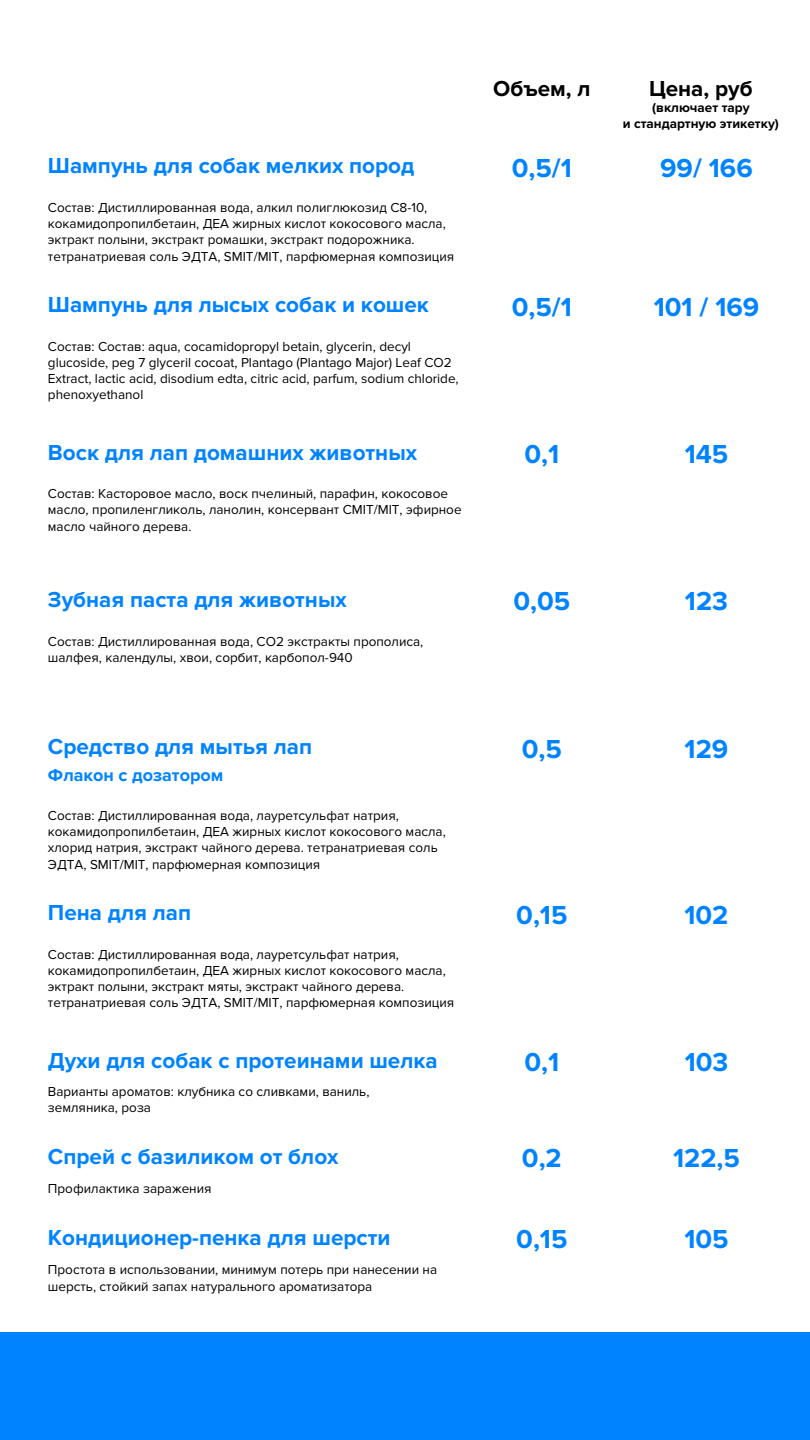
<style>
.page{position:relative;width:810px;height:1440px;background:#fff}
.page>*{position:absolute;margin:0;border:0;box-sizing:border-box;transform-origin:0 0}
.t1{font:700 27px "Proxima Nova";color:#0083ff}
.t2{font:700 22.5px "Proxima Nova";color:#0083ff}
.t3{font:700 22.5px "Proxima Nova";color:#000}
.t4{font:700 18px "Proxima Nova";color:#0083ff}
.t5{font:13.5px/16.2px "Proxima Nova";color:#000}
.t6{font:700 13.5px/16.2px "Proxima Nova";color:#000;text-align:center}
</style>
<div class="page">
<div style="left:0;top:1332px;width:810px;height:108px;background:#0083ff"></div>
<h2 class="t2" style="left:48px;top:153px;width:368px">Шампунь для собак мелких пород</h2>
<p class="t5" style="left:48px;top:200px;width:408px">Состав: Дистиллированная вода, алкил полиглюкозид С8-10, кокамидопропилбетаин, ДЕА жирных кислот кокосового масла, эктракт полыни, экстракт ромашки, экстракт подорожника. тетранатриевая соль ЭДТА, SMIT/MIT, парфюмерная композиция</p>
<h2 class="t2" style="left:48px;top:292px;width:382px">Шампунь для лысых собак и кошек</h2>
<p class="t5" style="left:48px;top:338px;width:412px">Состав: Состав: aqua, cocamidopropyl betain, glycerin, decyl glucoside, peg 7 glyceril cocoat, Plantago (Plantago Major) Leaf CO2<br>Extract, lactic acid, disodium edta, citric acid, parfum, sodium chloride, phenoxyethanol</p>
<h2 class="t2" style="left:48px;top:439px;width:371px">Воск для лап домашних животных</h2>
<p class="t5" style="left:48px;top:486px;width:415px">Состав: Касторовое масло, воск пчелиный, парафин, кокосовое масло, пропиленгликоль, ланолин, консервант CMIT/MIT, эфирное масло чайного дерева.</p>
<h2 class="t2" style="left:48px;top:586px;width:300px">Зубная паста для животных</h2>
<p class="t5" style="left:48px;top:633px;width:377px">Состав: Дистиллированная вода, CO2 экстракты прополиса, шалфея, календулы, хвои, сорбит, карбопол-940</p>
<h2 class="t2" style="left:48px;top:734px;width:266px">Средство для мытья лап</h2>
<h3 class="t4" style="left:48px;top:765px;width:177px">Флакон с дозатором</h3>
<p class="t5" style="left:48px;top:808px;width:399px">Состав: Дистиллированная вода, лауретсульфат натрия, кокамидопропилбетаин, ДЕА жирных кислот кокосового масла, хлорид натрия, экстракт чайного дерева. тетранатриевая соль ЭДТА, SMIT/MIT, парфюмерная композиция</p>
<h2 class="t2" style="left:48px;top:900px;width:145px">Пена для лап</h2>
<p class="t5" style="left:48px;top:947px;width:408px">Состав: Дистиллированная вода, лауретсульфат натрия, кокамидопропилбетаин, ДЕА жирных кислот кокосового масла, эктракт полыни, экстракт мяты, экстракт чайного дерева. тетранатриевая соль ЭДТА, SMIT/MIT, парфюмерная композиция</p>
<h2 class="t2" style="left:48px;top:1047px;width:391px">Духи для собак с протеинами шелка</h2>
<p class="t5" style="left:48px;top:1084px;width:323px">Варианты ароматов: клубника со сливками, ваниль, земляника, роза</p>
<h2 class="t2" style="left:48px;top:1143px;width:292px">Спрей с базиликом от блох</h2>
<p class="t5" style="left:48px;top:1181px;width:165px">Профилактика заражения</p>
<h2 class="t2" style="left:48px;top:1224px;width:344px">Кондиционер-пенка для шерсти</h2>
<p class="t5" style="left:48px;top:1262px;width:391px">Простота в использовании, минимум потерь при нанесении на шерсть, стойкий запах натурального ароматизатора</p>
<h2 class="t3" style="left:493px;top:75px;width:99px">Объем, л</h2>
<h2 class="t3" style="left:649px;top:75px;width:105px">Цена, руб</h2>
<p class="t6" style="left:623px;top:99px;width:158px">(включает тару<br>и стандартную этикетку)</p>
<h1 class="t1" style="left:512px;top:152px;width:62px">0,5/1</h1>
<h1 class="t1" style="left:660px;top:152px;width:94px">99/ 166</h1>
<h1 class="t1" style="left:512px;top:291px;width:62px">0,5/1</h1>
<h1 class="t1" style="left:654px;top:291px;width:107px">101 / 169</h1>
<h1 class="t1" style="left:524px;top:439px;width:36px">0,1</h1>
<h1 class="t1" style="left:685px;top:439px;width:45px">145</h1>
<h1 class="t1" style="left:513px;top:586px;width:58px">0,05</h1>
<h1 class="t1" style="left:685px;top:586px;width:45px">123</h1>
<h1 class="t1" style="left:522px;top:733px;width:42px">0,5</h1>
<h1 class="t1" style="left:685px;top:733px;width:45px">129</h1>
<h1 class="t1" style="left:516px;top:899px;width:53px">0,15</h1>
<h1 class="t1" style="left:684px;top:899px;width:46px">102</h1>
<h1 class="t1" style="left:524px;top:1047px;width:36px">0,1</h1>
<h1 class="t1" style="left:685px;top:1047px;width:45px">103</h1>
<h1 class="t1" style="left:522px;top:1143px;width:41px">0,2</h1>
<h1 class="t1" style="left:673px;top:1143px;width:68px">122,5</h1>
<h1 class="t1" style="left:516px;top:1224px;width:53px">0,15</h1>
<h1 class="t1" style="left:684px;top:1224px;width:46px">105</h1>
</div>
